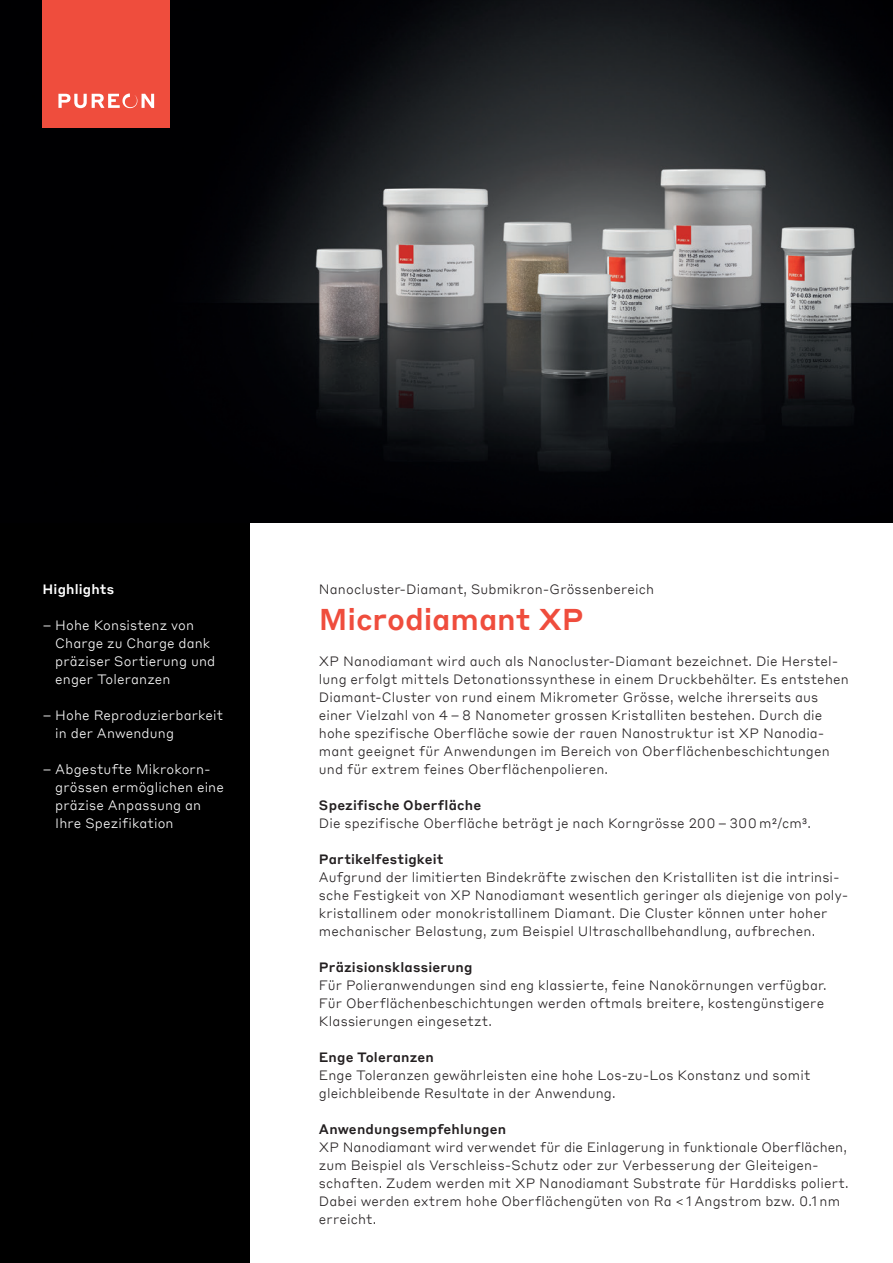
<style>
.page{position:relative;width:893px;height:1263px;background:#fff}
.page>*{position:absolute;margin:0;border:0;box-sizing:border-box;transform-origin:0 0}
._20_24_Titel_rot{font:500 30px "Styrene BTT";letter-spacing:-.005em;color:#ef4d3d}
._9_12_Text{font:300 13.5px/18px "Styrene BTT";letter-spacing:.01em;color:#231f20}
.t1{font:300 13.5px/18px "Styrene BTT";letter-spacing:.01em;color:#fff}
._9_12_Titel{font:500 13.5px "Styrene BTT";letter-spacing:.015em;color:#231f20}
._9_12_Titel-2{font:500 13.5px "Styrene BTT";letter-spacing:.01em;color:#fff}
</style>
<div class="page">
<div style="left:0;top:0;width:250px;height:1263px;background:#000"></div>
<img style="left:42px;top:0;width:851px;height:522px">
<div style="left:43px;top:0;width:127px;height:128px;background:#ef4d3d"></div>
<svg style="left:58px;top:94px;width:96px;height:14px"></svg>
<p class="_9_12_Titel-2" style="left:43px;top:578px;width:73px">Highlights</p>
<p class="t1" style="left:55px;top:615px;width:161px;text-indent:-13px">– Hohe Konsistenz von<br>Charge zu Charge dank präziser Sortierung und enger Toleranzen</p>
<p class="t1" style="left:55px;top:705px;width:169px;text-indent:-13px">– Hohe Reproduzierbarkeit in der Anwendung</p>
<p class="t1" style="left:55px;top:759px;width:170px;text-indent:-13px">– Abgestufte Mikrokorn&shy;grössen ermöglichen eine präzise Anpassung an<br>Ihre Spezifikation</p>
<p class="_9_12_Text" style="left:319px;top:579px;width:337px">Nanocluster-Diamant, Submikron-Grössenbereich</p>
<p class="_20_24_Titel_rot" style="left:319px;top:594px;width:267px">Microdiamant XP</p>
<p class="_9_12_Text" style="left:319px;top:651px;width:531px">XP Nanodiamant wird auch als Nanocluster-Diamant bezeichnet. Die Herstel&shy;lung erfolgt mittels Detonationssynthese in einem Druckbehälter. Es entstehen Diamant-Cluster von rund einem Mikrometer Grösse, welche ihrerseits aus einer Vielzahl von 4 – 8 Nanometer grossen Kristalliten bestehen. Durch die hohe spezifische Oberfläche sowie der rauen Nanostruktur ist XP Nanodia&shy;mant geeignet für Anwendungen im Bereich von Oberflächenbeschichtungen und für extrem feines Oberflächenpolieren.</p>
<p class="_9_12_Titel" style="left:319px;top:794px;width:164px">Spezifische Oberfläche</p>
<p class="_9_12_Text" style="left:319px;top:813px;width:494px">Die spezifische Oberfläche beträgt je nach Korngrösse 200 – 300 m2/cm3.</p>
<p class="_9_12_Titel" style="left:319px;top:848px;width:126px">Partikelfestigkeit</p>
<p class="_9_12_Text" style="left:319px;top:867px;width:531px">Aufgrund der limitierten Bindekräfte zwischen den Kristalliten ist die intrinsi&shy;sche Festigkeit von XP Nanodiamant wesentlich geringer als diejenige von poly&shy;kristallinem oder monokristallinem Diamant. Die Cluster können unter hoher mechanischer Belastung, zum Beispiel Ultraschallbehandlung, aufbrechen.</p>
<p class="_9_12_Titel" style="left:319px;top:956px;width:155px">Präzisionsklassierung</p>
<p class="_9_12_Text" style="left:319px;top:975px;width:509px">Für Polieranwendungen sind eng klassierte, feine Nanokörnungen verfügbar.<br>Für Oberflächenbeschichtungen werden oftmals breitere, kostengünstigere<br>Klassierungen eingesetzt.</p>
<p class="_9_12_Titel" style="left:319px;top:1046px;width:117px">Enge Toleranzen</p>
<p class="_9_12_Text" style="left:319px;top:1065px;width:493px">Enge Toleranzen gewährleisten eine hohe Los-zu-Los Konstanz und somit gleichbleibende Resultate in der Anwendung.</p>
<p class="_9_12_Titel" style="left:319px;top:1118px;width:189px">Anwendungsempfehlungen</p>
<p class="_9_12_Text" style="left:319px;top:1137px;width:531px">XP Nanodiamant wird verwendet für die Einlagerung in funktionale Oberflächen, zum Beispiel als Verschleiss-Schutz oder zur Verbesserung der Gleiteigen&shy;schaften. Zudem werden mit XP Nanodiamant Substrate für Harddisks poliert.<br>Dabei werden extrem hohe Oberflächengüten von Ra &lt; 1 Angstrom bzw. 0.1 nm erreicht.</p>
</div>
